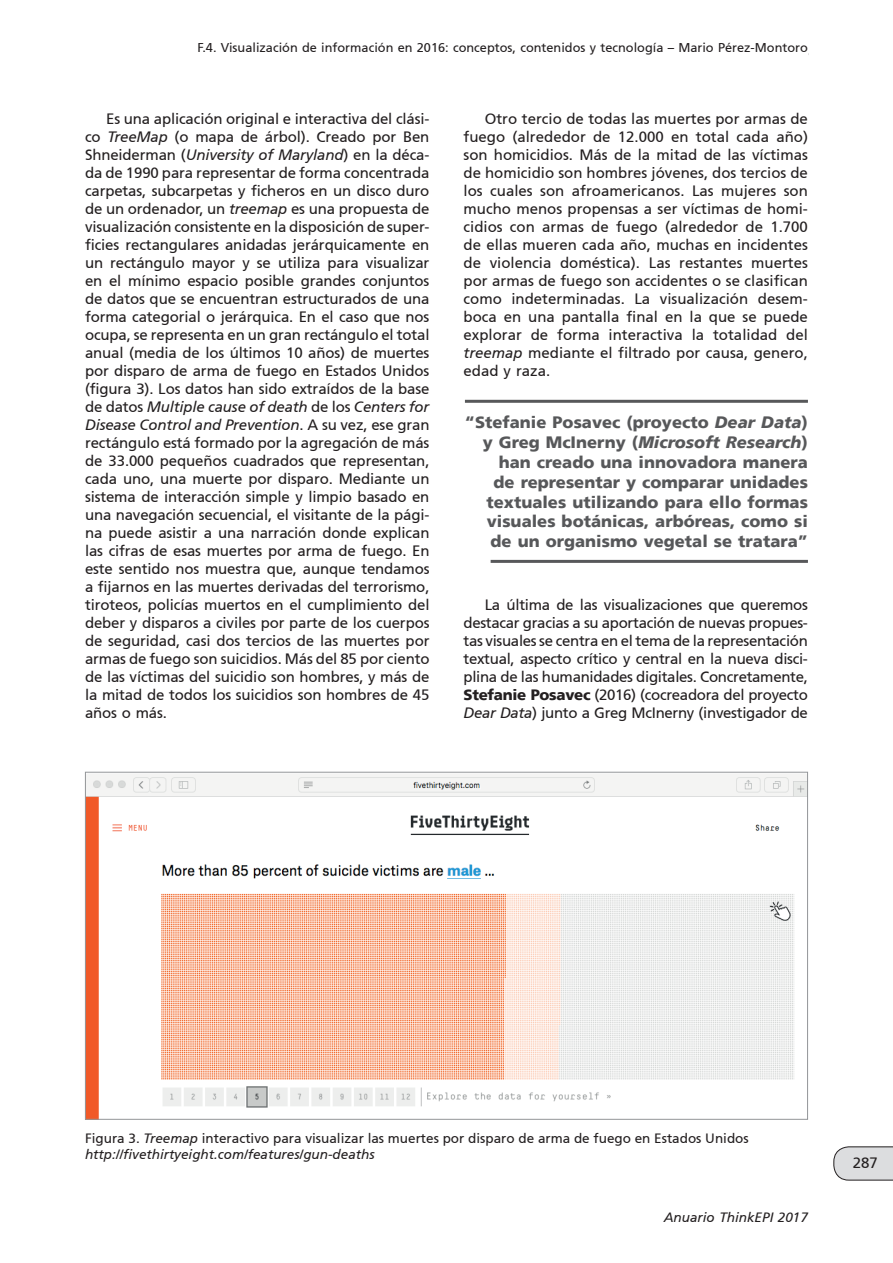
<style>
.page{position:relative;width:893px;height:1263px;background:#fff}
.page>*{position:absolute;margin:0;border:0;box-sizing:border-box;transform-origin:0 0}
.t1{font:900 16.5px/19.8px "Frutiger 75";color:#57585a;text-align:right}
.t2{font:italic 900 16.5px "Frutiger 76";color:#57585a}
.t3{font:15px/18px "Frutiger 55 Roman";letter-spacing:-.01em;color:#231f20;text-align:justify}
.t4{font:italic 15px/18px "Frutiger 56";letter-spacing:-.01em;color:#231f20}
.t5{font:13.5px "Frutiger 55 Roman";color:#231f20}
.t6{font:italic 13.5px "Frutiger 56";color:#231f20}
.t7{font:12.75px "Frutiger 55 Roman";color:#231f20}
.t8{font:italic 12.75px "Frutiger 56";color:#231f20}
.s1{font-family:"Frutiger 56";font-style:italic}
.s2{font-family:"Frutiger 55 Roman";font-style:normal}
.s3{font-family:"Frutiger 76";font-style:italic}
.s4{font-family:"Frutiger 75";font-style:normal}
.s5{font-family:"Frutiger 75";font-weight:900}
</style>
<div class="page">
<svg style="left:833px;top:1146px;width:60px;height:34px;background:#d4d4d6"></svg>
<img style="left:87px;top:774px;width:719px;height:344px">
<hr style="left:465px;top:400px;width:343px;height:3px;background:#57585a">
<hr style="left:491px;top:560px;width:317px;height:3px;background:#57585a">
<p class="t7" style="left:198px;top:40px;width:612px">F.4. Visualización de información en 2016: conceptos, contenidos y tecnología – Mario Pérez-Montoro</p>
<p class="t8" style="left:362px;top:49px;width:448px">??????????????????????????????????????????????????????????????????????</p>
<p class="t3" style="left:85px;top:110px;width:346px;text-indent:21px">Es una aplicación original e interactiva del clási&shy;co <span class="s1">TreeMap</span> (o mapa de árbol). Creado por Ben Shneiderman (<span class="s1">University of Maryland</span>) en la déca&shy;da de 1990 para representar de forma concentrada carpetas, subcarpetas y ficheros en un disco duro de un ordenador, un <span class="s1">treemap</span> es una propuesta de visualización consistente en la disposición de super&shy;ficies rectangulares anidadas jerárquicamente en un rectángulo mayor y se utiliza para visualizar en el mínimo espacio posible grandes conjuntos de datos que se encuentran estructurados de una forma categorial o jerárquica. En el caso que nos ocupa, se representa en un gran rectángulo el total anual (media de los últimos 10 años) de muertes por disparo de arma de fuego en Estados Unidos (figura 3). Los datos han sido extraídos de la base</p>
<p class="t4" style="left:85px;top:398px;width:346px"><span class="s2">de datos</span> Multiple cause of death <span class="s2">de los</span> Centers for<br>Disease Control and Prevention<span class="s2">. A su vez, ese gran</span></p>
<p class="t3" style="left:85px;top:434px;width:346px">rectángulo está formado por la agregación de más de 33.000 pequeños cuadrados que representan, cada uno, una muerte por disparo. Mediante un sistema de interacción simple y limpio basado en una navegación secuencial, el visitante de la pági&shy;na puede asistir a una narración donde explican las cifras de esas muertes por arma de fuego. En este sentido nos muestra que, aunque tendamos a fijarnos en las muertes derivadas del terrorismo, tiroteos, policías muertos en el cumplimiento del deber y disparos a civiles por parte de los cuerpos de seguridad, casi dos tercios de las muertes por armas de fuego son suicidios. Más del 85 por ciento de las víctimas del suicidio son hombres, y más de la mitad de todos los suicidios son hombres de 45 años o más.</p>
<p class="t3" style="left:463px;top:110px;width:346px;text-indent:21px">Otro tercio de todas las muertes por armas de fuego (alrededor de 12.000 en total cada año) son homicidios. Más de la mitad de las víctimas de homicidio son hombres jóvenes, dos tercios de los cuales son afroamericanos. Las mujeres son mucho menos propensas a ser víctimas de homi&shy;cidios con armas de fuego (alrededor de 1.700 de ellas mueren cada año, muchas en incidentes de violencia doméstica). Las restantes muertes por armas de fuego son accidentes o se clasifican como indeterminadas. La visualización desem&shy;boca en una pantalla final en la que se puede explorar de forma interactiva la totalidad del <span class="s1">treemap</span> mediante el filtrado por causa, genero, edad y raza.</p>
<p class="t1" style="left:465px;top:413px;width:344px">“Stefanie Posavec (proyecto <span class="s3">Dear Data</span>)</p>
<p class="t2" style="left:483px;top:432px;width:327px"><span class="s4">y Greg McInerny (</span>Microsoft Research<span class="s4">)</span></p>
<p class="t1" style="left:487px;top:452px;width:323px">han creado una innovadora manera de representar y comparar unidades textuales utilizando para ello formas visuales botánicas, arbóreas, como si de un organismo vegetal se tratara”</p>
<p class="t3" style="left:463px;top:596px;width:346px;text-indent:21px">La última de las visualizaciones que queremos destacar gracias a su aportación de nuevas propues&shy;tas visuales se centra en el tema de la representación textual, aspecto crítico y central en la nueva disci&shy;plina de las humanidades digitales. Concretamente, <span class="s5">Stefanie Posavec</span> (2016) (cocreadora del proyecto <span class="s1">Dear Data</span>) junto a Greg McInerny (investigador de</p>
<p class="t5" style="left:85px;top:1130px;width:665px">Figura 3. <span class="s1">Treemap</span> interactivo para visualizar las muertes por disparo de arma de fuego en Estados Unidos</p>
<p class="t6" style="left:85px;top:1147px;width:291px">http://fivethirtyeight.com/features/gun-deaths</p>
<p class="t6" style="left:664px;top:1209px;width:146px">Anuario ThinkEPI 2017</p>
<p class="t3" style="left:853px;top:1154px;width:27px">287</p>
</div>
